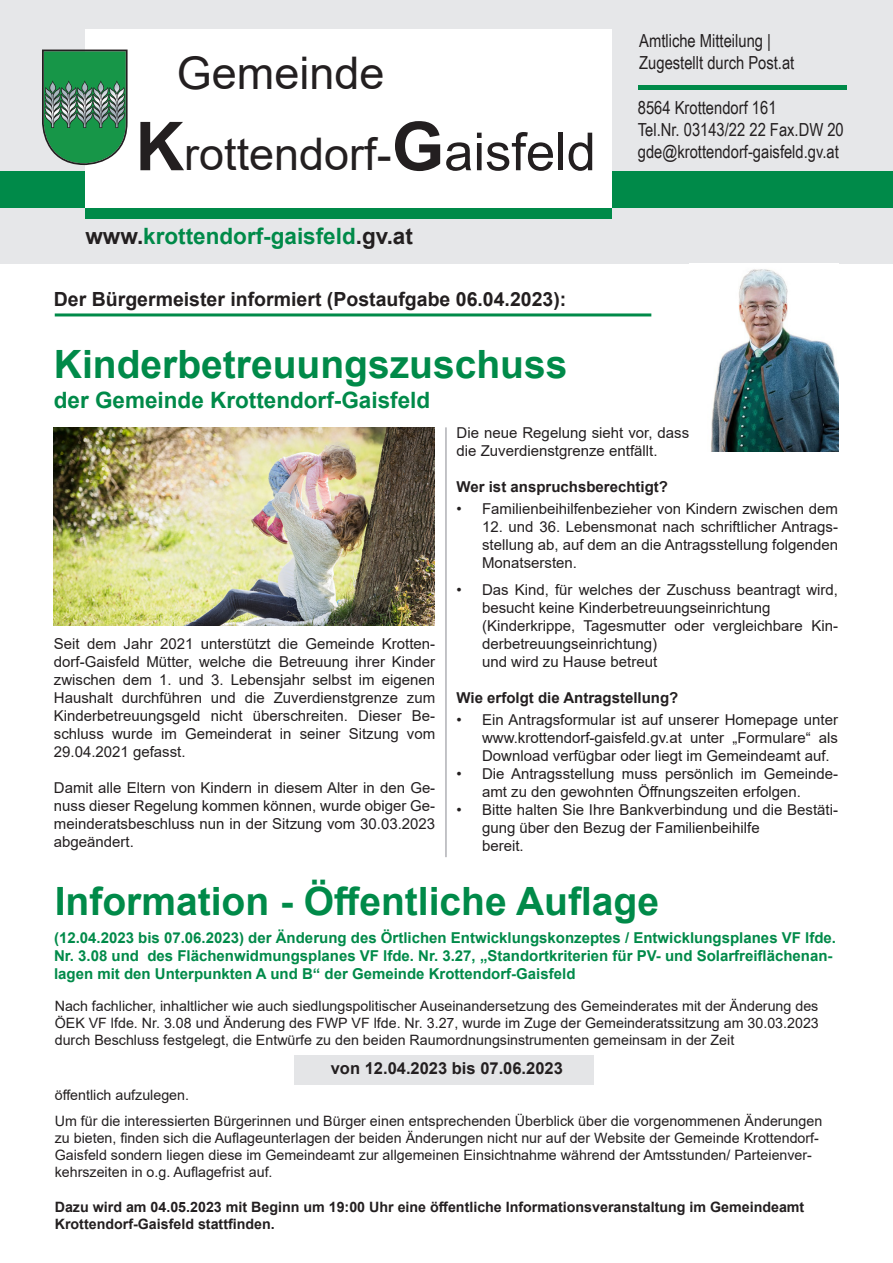
<style>
.page{position:relative;width:893px;height:1263px;background:#fff}
.page>*{position:absolute;margin:0;border:0;box-sizing:border-box;transform-origin:0 0}
.t1{font:45px "Arial";color:#231f20}
.t2{font:700 39px "Arial";color:#008a49}
.t3{font:700 22.5px "Arial";color:#008a49}
.t4{font:700 19.5px "Arial";color:#231f20}
.t5{font:18px "Arial Narrow";color:#231f20}
.t6{font:700 16.5px "Arial";color:#231f20}
.t7{font:15px/18px "Arial";color:#231f20}
.t8{font:700 15px/18px "Arial";color:#008a49}
.t9{font:700 15px "Arial";color:#231f20}
.t10{font:14.25px/17.1px "Arial";color:#231f20;text-align:justify}
.t11{font:700 14.25px/17.1px "Arial";color:#231f20}
.s1{font-weight:700;font-size:67.5px}
.s2{font-size:52.5px}
.s3{color:#231f20}
</style>
<div class="page">
<div style="left:295px;top:1055px;width:299px;height:29px;background:#e4e5e7"></div>
<div style="left:0;top:0;width:893px;height:264px;background:#e6e7e9"></div>
<div style="left:0;top:172px;width:893px;height:36px;background:#008a49"></div>
<div style="left:85px;top:30px;width:526px;height:178px;background:#fff"></div>
<div style="left:85px;top:208px;width:526px;height:10px;background:#008a49"></div>
<hr style="left:638px;top:85px;width:208px;height:4px;background:#008a49">
<svg style="left:42px;top:50px;width:86px;height:115px;background:#449264"></svg>
<hr style="left:55px;top:313px;width:596px;height:3px;background:#008a49">
<img style="left:711px;top:269px;width:128px;height:182px">
<img style="left:54px;top:427px;width:380px;height:199px">
<hr style="left:445px;top:427px;width:2px;height:430px;background:#b0b1b5">
<p class="t1" style="left:177px;top:42px;width:209px">Gemeinde</p>
<p class="t1" style="left:135px;top:123px;width:462px"><span class="s1">K</span>rottendorf-<span class="s1">G</span><span class="s2">aisfeld</span></p>
<p class="t3" style="left:85px;top:220px;width:329px"><span class="s3">www.</span>krottendorf-gaisfeld<span class="s3">.gv.at</span></p>
<p class="t4" style="left:54px;top:285px;width:514px">Der Bürgermeister informiert (Postaufgabe 06.04.2023):</p>
<p class="t2" style="left:54px;top:337px;width:515px">Kinderbetreuungszuschuss</p>
<p class="t3" style="left:54px;top:384px;width:378px">der Gemeinde Krottendorf-Gaisfeld</p>
<p class="t5" style="left:639px;top:28px;width:133px">Amtliche Mitteilung |</p>
<p class="t5" style="left:639px;top:49px;width:157px">Zugestellt durch Post.at</p>
<p class="t5" style="left:638px;top:95px;width:140px">8564 Krottendorf 161</p>
<p class="t5" style="left:638px;top:116px;width:207px">Tel.Nr. 03143/22 22 Fax.DW 20</p>
<p class="t5" style="left:638px;top:138px;width:202px">gde@krottendorf-gaisfeld.gv.at</p>
<p class="t7" style="left:54px;top:635px;width:383px;text-align:justify">Seit dem Jahr 2021 unterstützt die Gemeinde Krotten&shy;dorf-Gaisfeld Mütter, welche die Betreuung ihrer Kinder zwischen dem 1. und 3. Lebensjahr selbst im eigenen Haushalt durchführen und die Zuverdienstgrenze zum Kinderbetreuungsgeld nicht überschreiten. Dieser Be&shy;schluss wurde im Gemeinderat in seiner Sitzung vom 29.04.2021 gefasst.</p>
<p class="t7" style="left:54px;top:779px;width:383px;text-align:justify">Damit alle Eltern von Kindern in diesem Alter in den Ge&shy;nuss dieser Regelung kommen können, wurde obiger Ge&shy;meinderatsbeschluss nun in der Sitzung vom 30.03.2023 abgeändert.</p>
<p class="t7" style="left:457px;top:424px;width:234px">Die neue Regelung sieht vor, dass die Zuverdienstgrenze entfällt.</p>
<p class="t9" style="left:457px;top:476px;width:213px">Wer ist anspruchsberechtigt?</p>
<p class="t7" style="left:457px;top:499px;width:383px">• Familienbeihilfenbezieher von Kindern zwischen dem</p>
<p class="t7" style="left:482px;top:517px;width:357px;text-align:justify">12. und 36. Lebensmonat nach schriftlicher Antrags&shy;stellung ab, auf dem an die Antragsstellung folgenden Monatsersten.</p>
<p class="t7" style="left:482px;top:580px;width:357px;text-indent:-26px">• Das Kind, für welches der Zuschuss beantragt wird, besucht keine Kinderbetreuungseinrichtung</p>
<p class="t7" style="left:482px;top:616px;width:357px">(Kinderkrippe, Tagesmutter oder vergleichbare Kin&shy;derbetreuungseinrichtung)</p>
<p class="t7" style="left:482px;top:652px;width:177px">und wird zu Hause betreut</p>
<p class="t9" style="left:457px;top:687px;width:223px">Wie erfolgt die Antragstellung?</p>
<p class="t7" style="left:482px;top:710px;width:357px;text-align:justify;text-indent:-26px">• Ein Antragsformular ist auf unserer Homepage unter www.krottendorf-gaisfeld.gv.at unter „Formulare“ als Download verfügbar oder liegt im Gemeindeamt auf.</p>
<p class="t7" style="left:482px;top:764px;width:357px;text-indent:-26px">• Die Antragsstellung muss persönlich im Gemeinde&shy;amt zu den gewohnten Öffnungszeiten erfolgen.</p>
<p class="t7" style="left:482px;top:800px;width:357px;text-indent:-26px">• Bitte halten Sie Ihre Bankverbindung und die Bestäti&shy;gung über den Bezug der Familienbeihilfe</p>
<p class="t7" style="left:482px;top:836px;width:43px">bereit.</p>
<p class="t2" style="left:55px;top:874px;width:606px">Information - Öffentliche Auflage</p>
<p class="t8" style="left:54px;top:929px;width:783px">(12.04.2023 bis 07.06.2023) der Änderung des Örtlichen Entwicklungskonzeptes / Entwicklungsplanes VF lfde.<br>Nr. 3.08 und des Flächenwidmungsplanes VF lfde. Nr. 3.27, „Standortkriterien für PV- und Solarfreiflächenan&shy;lagen mit den Unterpunkten A und B“ der Gemeinde Krottendorf-Gaisfeld</p>
<p class="t10" style="left:55px;top:997px;width:766px">Nach fachlicher, inhaltlicher wie auch siedlungspolitischer Auseinandersetzung des Gemeinderates mit der Änderung des ÖEK VF lfde. Nr. 3.08 und Änderung des FWP VF lfde. Nr. 3.27, wurde im Zuge der Gemeinderatssitzung am 30.03.2023 durch Beschluss festgelegt, die Entwürfe zu den beiden Raumordnungsinstrumenten gemeinsam in der Zeit</p>
<p class="t6" style="left:331px;top:1056px;width:234px">von 12.04.2023 bis 07.06.2023</p>
<p class="t10" style="left:55px;top:1086px;width:136px">öffentlich aufzulegen.</p>
<p class="t10" style="left:55px;top:1112px;width:769px;text-align:left">Um für die interessierten Bürgerinnen und Bürger einen entsprechenden Überblick über die vorgenommenen Änderungen zu bieten, finden sich die Auflageunterlagen der beiden Änderungen nicht nur auf der Website der Gemeinde Krottendorf-Gaisfeld sondern liegen diese im Gemeindeamt zur allgemeinen Einsichtnahme während der Amtsstunden/ Parteienver&shy;kehrszeiten in o.g. Auflagefrist auf.</p>
<p class="t11" style="left:55px;top:1198px;width:751px">Dazu wird am 04.05.2023 mit Beginn um 19:00 Uhr eine öffentliche Informationsveranstaltung im Gemeindeamt<br>Krottendorf-Gaisfeld stattfinden.</p>
</div>
